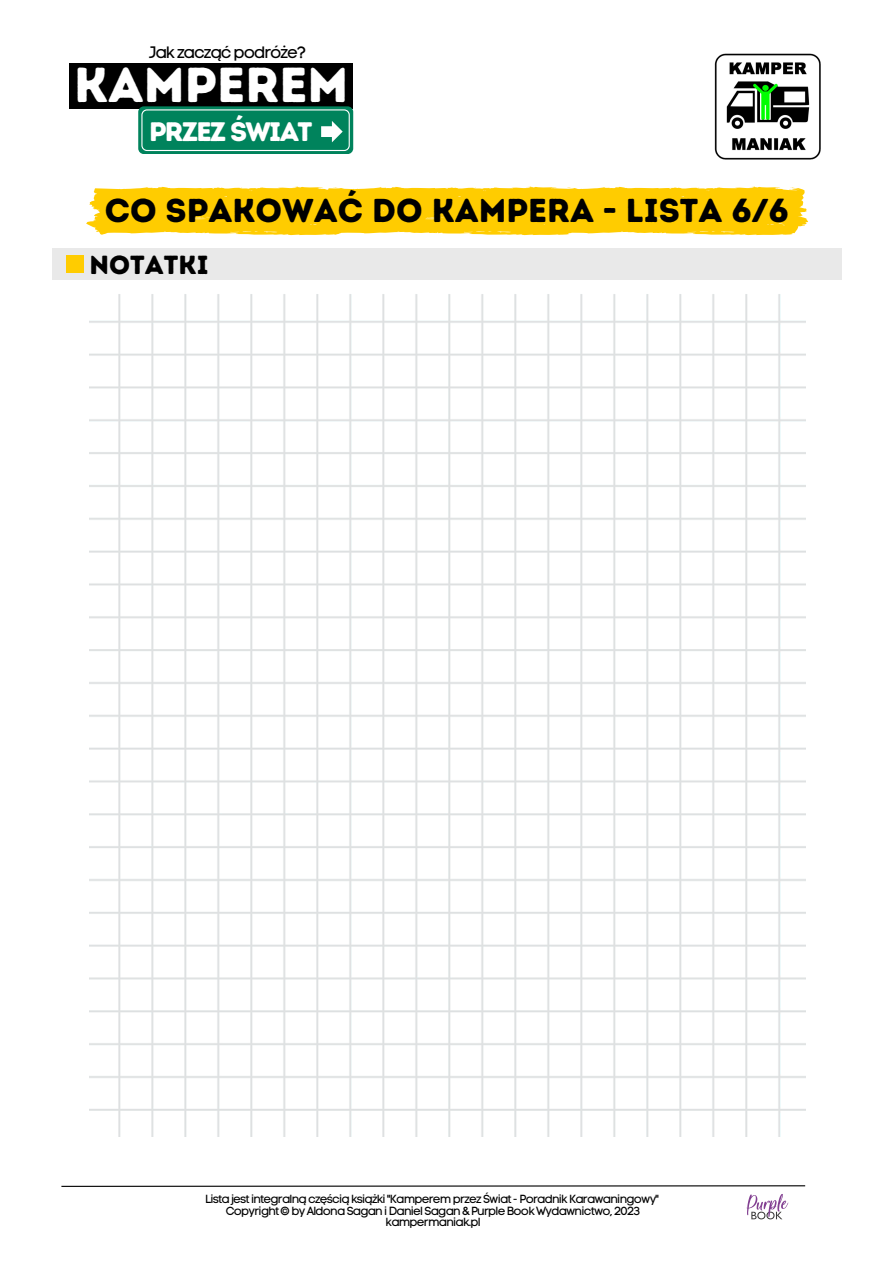
<style>
.page{position:relative;width:894px;height:1264px;background:#fff}
.page>*{position:absolute;margin:0;border:0;box-sizing:border-box;transform-origin:0 0}
.t1{font:49.05px "Intro Rust Base";color:#fff}
.t2{font:33.15px "Intro Rust Base";color:#000}
.t3{font:26.7px "Intro Rust Base";letter-spacing:-.065em;color:#fff}
.t4{font:26.25px "Intro Rust Base";color:#000}
.t5{font:16.5px "Code Pro Normal LC";letter-spacing:-.065em;color:#000}
.t6{font:11.7px "Code Pro Normal LC";letter-spacing:-.065em;color:#000}
</style>
<div class="page">
<svg style="left:61px;top:1185px;width:745px;height:2px"></svg>
<div style="left:69px;top:63px;width:284px;height:45px;background:#000"></div>
<div style="left:138px;top:106px;width:215px;height:48px;background:linear-gradient(to right,#00835c,#00835c);border-radius:6px"></div>
<svg style="left:141px;top:109px;width:209px;height:42px;background:#168d6a"></svg>
<img style="left:714px;top:53px;width:105px;height:106px">
<div style="left:52px;top:248px;width:789px;height:31px;background:#e9e9e9"></div>
<div style="left:66px;top:255px;width:17px;height:17px;background:#fc0"></div>
<img style="left:89px;top:294px;width:715px;height:842px">
<svg style="left:86px;top:186px;width:721px;height:49px;background:#ffd016"></svg>
<svg style="left:746px;top:1194px;width:42px;height:25px"></svg>
<p class="t5" style="left:149px;top:42px;width:158px">Jak zacząć podróże?</p>
<p class="t1" style="left:74px;top:55px;width:276px">KAMPEREM</p>
<p class="t3" style="left:149px;top:115px;width:165px">PRZEZ ŚWIAT</p>
<p class="t2" style="left:105px;top:190px;width:685px">CO SPAKOWAĆ DO KAMPERA - LISTA 6/6</p>
<p class="t4" style="left:89px;top:249px;width:121px">NOTATKI</p>
<p class="t6" style="left:205px;top:1191px;width:455px">Lista jest integralną częścią książki "Kamperem przez Świat - Poradnik Karawaningowy"</p>
<p class="t6" style="left:226px;top:1203px;width:416px">Copyright © by Aldona Sagan i Daniel Sagan &amp; Purple Book Wydawnictwo, 2023</p>
<p class="t6" style="left:385px;top:1215px;width:97px">kampermaniak.pl</p>
</div>
